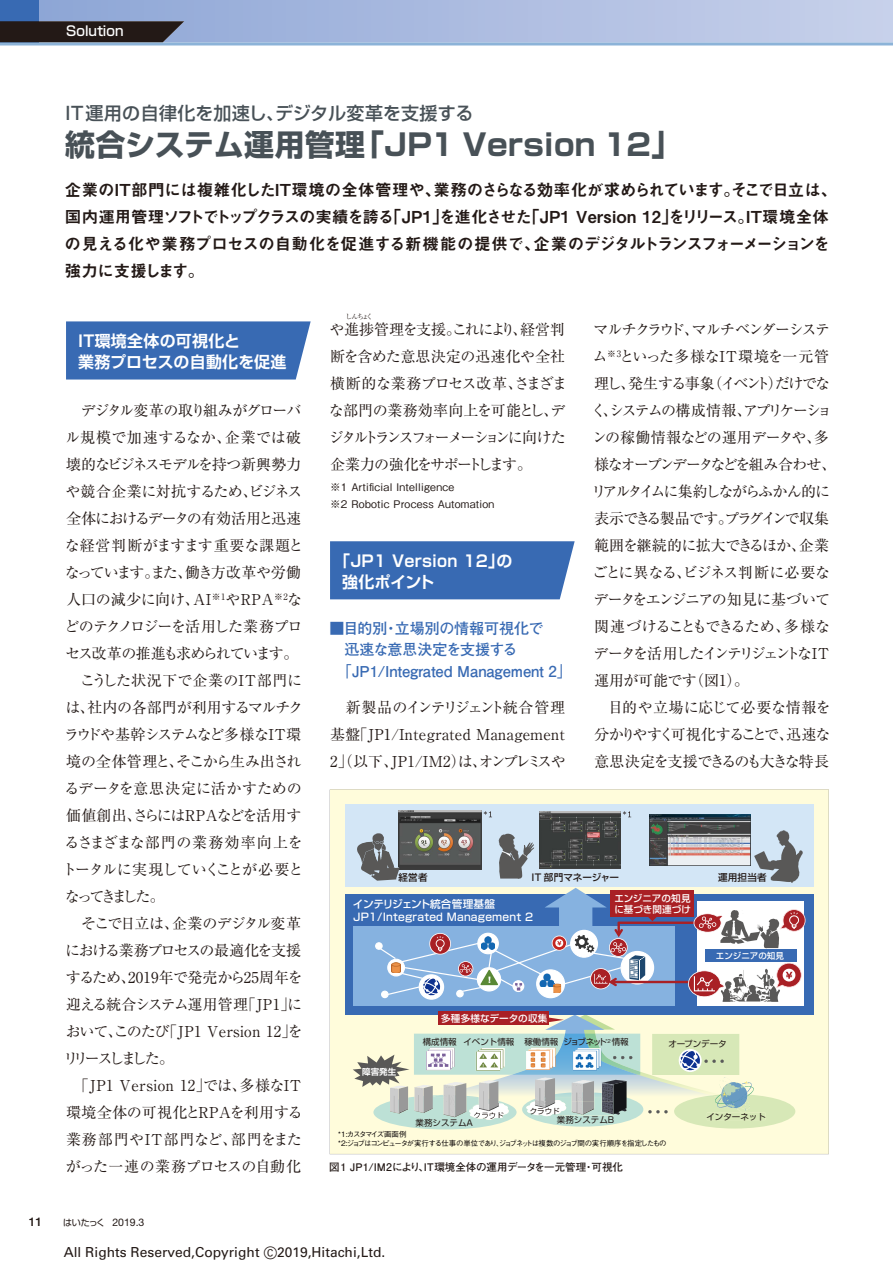
<style>
.page{position:relative;width:893px;height:1263px;background:#fff}
.page>*{position:absolute;margin:0;border:0;box-sizing:border-box;transform-origin:0 0}
.t1{font:30px "Shin Go Pro Bold 90 pv RKSJ H";letter-spacing:.01em;color:#485157}
.t2{font:18px "Shin Go Pro Medium 90 pv RKSJ H";letter-spacing:.02em;color:#485157}
.t3{font:16.5px/27px "Midashi Go Pro MB31 90 pv RKSJ H";letter-spacing:-.025em;color:#231916}
.t4{font:15.9px/21px "Shin Go Pro De Bold 90 pv RKSJ H";letter-spacing:.02em;color:#fff}
.t5{font:15px/27px "Ryumin Pro Regular 90 pv RKSJ H";letter-spacing:-.045em;color:#231916}
.t6{font:15px/27px "Ryumin Pro Regular 90 pv RKSJ H";letter-spacing:-.07em;color:#231916}
.t7{font:15px/27px "Ryumin Pro Regular 90 pv RKSJ H";letter-spacing:.025em;color:#231916;text-align:center}
.t8{font:15px "Futo Go B101 Pro Bold 90 pv RKSJ H";letter-spacing:-.01em;color:#386ab3}
.t9{font:15px "Futo Go B101 Pro Bold 90 pv RKSJ H";letter-spacing:-.045em;color:#386ab3}
.t10{font:13.8px "Univers";color:#231916}
.t11{font:13.5px "Shin Go Pro Medium 90 pv RKSJ H";color:#fff}
.t12{font:500 12px "Helvetica Neue LT Std";color:#231916}
.t13{font:10.65px/12.8px "Shin Go Pro Medium 90 pv RKSJ H";letter-spacing:.02em;color:#fff}
.t14{font:10.5px/16.2px "Gothic BBB Pro Medium 90 pv RKSJ H";letter-spacing:.025em;color:#231916}
.t15{font:10.5px "Futo Go B101 Pro Bold 90 pv RKSJ H";color:#231916}
.t16{font:10.5px "Helvetica Neue LT Std";color:#231916}
.t17{font:9.6px/11.9px "Shin Go Pro Medium 90 pv RKSJ H";letter-spacing:.005em;color:#fff}
.t18{font:9.6px "Shin Go Pro Medium 90 pv RKSJ H";letter-spacing:.02em;color:#231916}
.t19{font:8.55px "Shin Go Pro Regular 90 pv RKSJ H";color:#231916}
.t20{font:8.55px "Shin Go Pro Medium 90 pv RKSJ H";color:#fff}
.t21{font:8.55px "Shin Go Pro De Bold 90 pv RKSJ H";color:#fff}
.t22{font:7.5px/9px "Gothic BBB Pro Medium 90 pv RKSJ H";letter-spacing:-.145em;color:#060102}
.t23{font:7.5px "Shin Go Pro Regular 90 pv RKSJ H";color:#231916}
.t24{font:6.75px "Ryumin Pro Regular 90 pv RKSJ H";letter-spacing:-.205em;color:#231916}
.s1{font-family:"Shin Go Pro Regular 90 pv RKSJ H";font-size:9px}
.s2{font-size:16.95px}
</style>
<div class="page">
<div style="left:330px;top:790px;width:499px;height:364px;background:#fffcdb"></div>
<div style="left:66px;top:321px;width:245px;height:58px;background:#386ab3"></div>
<div style="left:330px;top:541px;width:245px;height:58px;background:#386ab3"></div>
<div style="left:345px;top:894px;width:468px;height:120px;background:#386ab3"></div>
<div style="left:698px;top:901px;width:106px;height:105px;background:#fff"></div>
<div style="left:353px;top:926px;width:322px;height:80px;background:#86b2e0"></div>
<div style="left:345px;top:804px;width:468px;height:83px;background:#d3e6f6"></div>
<img style="left:540px;top:812px;width:80px;height:18px">
<img style="left:398px;top:811px;width:83px;height:19px">
<img style="left:650px;top:814px;width:100px;height:16px">
<svg style="left:484px;top:811px;width:8px;height:6px"></svg>
<svg style="left:623px;top:811px;width:8px;height:6px"></svg>
<svg style="left:353px;top:1029px;width:442px;height:100px;background:#d2e0cc"></svg>
<svg style="left:372px;top:830px;width:435px;height:172px"></svg>
<div style="left:705px;top:949px;width:91px;height:13px;background:#386ab3"></div>
<div style="left:438px;top:1011px;width:111px;height:14px;background:#a92025"></div>
<svg style="left:549px;top:1017px;width:15px;height:5px"></svg>
<svg style="left:0;top:0;width:893px;height:43px;background:#9dabcc"></svg>
<hr style="left:0;top:43px;width:893px;height:2px;background:#8cb3d8">
<img style="left:357px;top:841px;width:43px;height:40px">
<img style="left:514px;top:842px;width:20px;height:19px">
<img style="left:722px;top:967px;width:49px;height:146px">
<img style="left:390px;top:1048px;width:120px;height:72px">
<img style="left:535px;top:1080px;width:78px;height:21px">
<img style="left:719px;top:1080px;width:3px;height:21px">
<img style="left:571px;top:1101px;width:42px;height:14px">
<p class="t11" style="left:66px;top:26px;width:59px">Solution</p>
<p class="t2" style="left:65px;top:106px;width:410px">IT運用の自律化を加速し、デジタル変革を支援する</p>
<h1 class="t1" style="left:65px;top:133px;width:618px">統合システム運用管理「JP1 Version 12」</h1>
<p class="t3" style="left:65px;top:178px;width:774px">企業のIT部門には複雑化したIT環境の全体管理や、業務のさらなる効率化が求められています。そこで日立は、国内運用管理ソフトでトップクラスの実績を誇る「JP1」を進化させた「JP1 Version 12」をリリース。IT環境全体の見える化や業務プロセスの自動化を促進する新機能の提供で、企業のデジタルトランスフォーメーションを強力に支援します。</p>
<p class="t4" style="left:78px;top:332px;width:210px">IT環境全体の可視化と<br>業務プロセスの自動化を促進</p>
<p class="t5" style="left:62px;top:398px;width:243px">　デジタル変革の取り組みがグローバル規模で加速するなか、企業では破壊的なビジネスモデルを持つ新興勢力や競合企業に対抗するため、ビジネス全体におけるデータの有効活用と迅速な経営判断がますます重要な課題となっています。また、働き方改革や労働人口の減少に向け、AI<sup>※1</sup>やRPA<sup>※2</sup>などのテクノロジーを活用した業務プロセス改革の推進も求められています。　こうした状況下で企業のIT部門には、社内の各部門が利用するマルチクラウドや基幹システムなど多様なIT環境の全体管理と、そこから生み出されるデータを意思決定に活かすための価値創出、さらにはRPAなどを活用するさまざまな部門の業務効率向上をトータルに実現していくことが必要となってきました。<br>　そこで日立は、企業のデジタル変革における業務プロセスの最適化を支援するため、2019年で発売から25周年を迎える統合システム運用管理「JP1」において、このたび「JP1 Version 12」をリリースしました。</p>
<p class="t7" style="left:66px;top:1073px;width:239px">「JP1 Version 12」では、多様なIT環境全体の可視化とRPAを利用する業務部門やIT部門など、部門をまたがった一連の業務プロセスの自動化</p>
<p class="t12" style="left:29px;top:1218px;width:15px">11</p>
<p class="t16" style="left:63px;top:1216px;width:83px"><span class="s1">はいたっく</span> 2019.3</p>
<p class="t24" style="left:346px;top:314px;width:29px">しんちょく</p>
<p class="t5" style="left:329px;top:317px;width:240px">や進捗管理を支援。これにより、経営判断を含めた意思決定の迅速化や全社横断的な業務プロセス改革、さまざまな部門の業務効率向上を可能とし、デジタルトランスフォーメーションに向けた企業力の強化をサポートします。</p>
<p class="t14" style="left:330px;top:481px;width:166px">※1 Artificial Intelligence<br>※2 Robotic Process Automation</p>
<p class="t4" style="left:342px;top:552px;width:172px;text-indent:-8px">「JP1 Version 12」の強化ポイント</p>
<p class="t8" style="left:329px;top:623px;width:216px">■目的別・立場別の情報可視化で</p>
<p class="t9" style="left:329px;top:644px;width:189px">　迅速な意思決定を支援する</p>
<p class="t8" style="left:337px;top:665px;width:236px">「JP1/Integrated Management 2」</p>
<p class="t5" style="left:330px;top:695px;width:237px;text-align:justify">　新製品のインテリジェント統合管理基盤「JP1/Integrated Management 2」（以下、JP1/IM2）は、オンプレミスや</p>
<p class="t6" style="left:591px;top:317px;width:247px">マルチクラウド、マルチベンダーシステム<sup>※3</sup>といった多様なIT環境を一元管理し、発生する事象（イベント）だけでなく、システムの構成情報、アプリケーションの稼働情報などの運用データや、多様なオープンデータなどを組み合わせ、リアルタイムに集約しながらふかん的に表示できる製品です。プラグインで収集範囲を継続的に拡大できるほか、企業ごとに異なる、ビジネス判断に必要なデータをエンジニアの知見に基づいて関連づけることもできるため、多様なデータを活用したインテリジェントなIT運用が可能です（図1）。<br>　目的や立場に応じて必要な情報を分かりやすく可視化することで、迅速な意思決定を支援できるのも大きな特長</p>
<p class="t18" style="left:398px;top:874px;width:31px">経営者</p>
<p class="t18" style="left:532px;top:874px;width:89px">IT 部門マネージャー</p>
<p class="t18" style="left:718px;top:874px;width:50px">運用担当者</p>
<p class="t13" style="left:353px;top:899px;width:182px">インテリジェント統合管理基盤<br>JP1/Integrated Management 2</p>
<p class="t17" style="left:614px;top:893px;width:78px">エンジニアの知見に基づき関連づけ</p>
<p class="t17" style="left:441px;top:1013px;width:108px">多種多様なデータの収集</p>
<p class="t20" style="left:716px;top:953px;width:70px">エンジニアの知見</p>
<p class="t21" style="left:362px;top:1068px;width:36px">障害発生</p>
<p class="t19" style="left:423px;top:1039px;width:208px">構成情報 イベント情報 稼働情報ジョブネット<sup>*2</sup>情報</p>
<p class="t19" style="left:668px;top:1041px;width:60px">オープンデータ</p>
<p class="t23" style="left:530px;top:1108px;width:31px">クラウド</p>
<p class="t19" style="left:416px;top:1119px;width:59px">業務システムA</p>
<p class="t19" style="left:557px;top:1116px;width:59px">業務システムB</p>
<p class="t19" style="left:706px;top:1113px;width:61px">インターネット</p>
<p class="t22" style="left:338px;top:1130px;width:330px">*1:カスタマイズ画面例<br>*2:ジョブはコンピュータが実行する仕事の単位であり、ジョブネットは複数のジョブ間の実行順序を指定したもの</p>
<p class="t15" style="left:329px;top:1163px;width:295px">図1 JP1/IM2により、IT環境全体の運用データを一元管理・可視化</p>
<p class="t10" style="left:64px;top:1247px;width:323px">All Rights Reserved,Copyright <span class="s2">©</span>2019,Hitachi,Ltd.</p>
</div>
